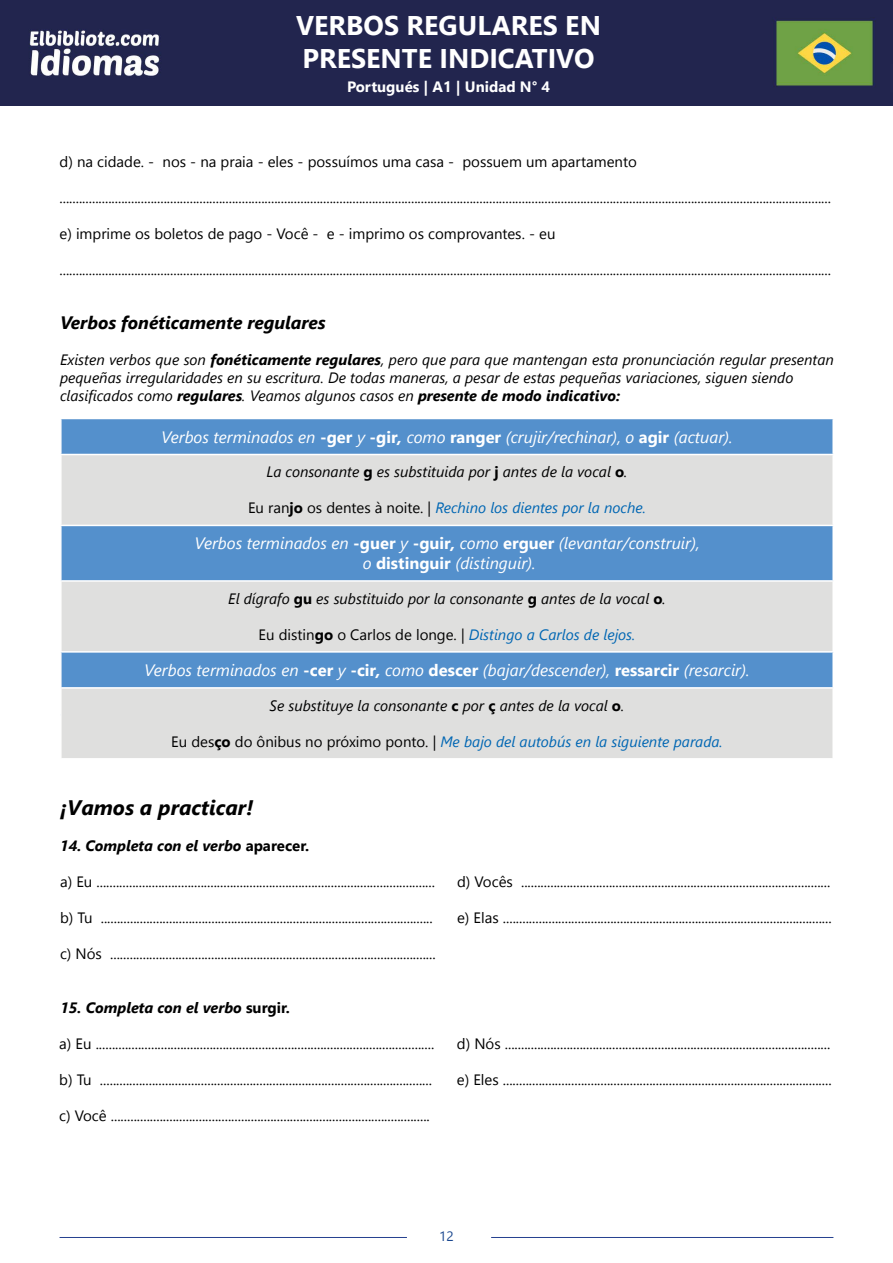
<style>
.page{position:relative;width:893px;height:1263px;background:#fff}
.page>*{position:absolute;margin:0;border:0;box-sizing:border-box;transform-origin:0 0}
.t1{font:700 27px/32.4px "Segoe UI";color:#fff}
.t2{font:italic 700 21px "Segoe UI";color:#000}
.t3{font:italic 700 18px "Segoe UI";color:#000}
.t4{font:italic 16.5px/19.5px "Segoe UI";color:#fff;text-align:center}
.t5{font:15px "Segoe UI";color:#000}
.t6{font:italic 15px/18px "Segoe UI";color:#000}
.t7{font:italic 15px "Segoe UI";color:#0066b3}
.t8{font:italic 700 15px "Segoe UI";color:#000}
.t9{font:700 15px "Segoe UI";color:#fff}
.t10{font:13.5px "Segoe UI";color:#1a478f}
.s1{font-weight:700}
.s2{font-weight:700;font-style:normal}
.s3{font-style:normal;color:#000}
.s4{font-weight:700;font-style:normal;color:#000}
.s5{color:#000}
.s6{font-style:italic}
.s7{font-style:italic;color:#0066b3}
.s8{font-style:normal}
</style>
<div class="page">
<img style="left:0;top:0;width:893px;height:105px">
<hr style="left:60px;top:1237px;width:347px;height:1px;background:#25408f">
<hr style="left:491px;top:1237px;width:342px;height:1px;background:#25408f">
<div style="left:62px;top:419px;width:770px;height:35px;background:#5490cc"></div>
<svg style="left:62px;top:455px;width:770px;height:303px;background:#b5c7d8"></svg>
<hr style="left:60px;top:525px;width:774px;height:1px;background:#fff">
<hr style="left:60px;top:580px;width:774px;height:2px;background:#fff">
<hr style="left:60px;top:651px;width:774px;height:2px;background:#fff">
<hr style="left:60px;top:687px;width:774px;height:2px;background:#fff">
<h1 class="t1" style="left:296px;top:9px;width:306px">VERBOS REGULARES EN<br>PRESENTE INDICATIVO</h1>
<p class="t9" style="left:347px;top:74px;width:205px">Portugués | A1 | Unidad N° 4</p>
<p class="t5" style="left:60px;top:149px;width:579px">d) na cidade. - nos - na praia - eles - possuímos uma casa - possuem um apartamento</p>
<p class="t5" style="left:60px;top:185px;width:773px">.............................................................................................................................................................................................................................................</p>
<p class="t5" style="left:60px;top:221px;width:497px">e) imprime os boletos de pago - Você - e - imprimo os comprovantes. - eu</p>
<p class="t5" style="left:60px;top:257px;width:773px">.............................................................................................................................................................................................................................................</p>
<p class="t3" style="left:60px;top:310px;width:267px">Verbos fonéticamente regulares</p>
<p class="t6" style="left:60px;top:350px;width:775px">Existen verbos que son <span class="s1">fonéticamente regulares</span>, pero que para que mantengan esta pronunciación regular presentan pequeñas irregularidades en su escritura. De todas maneras, a pesar de estas pequeñas variaciones, siguen siendo clasificados como <span class="s1">regulares</span>. Veamos algunos casos en <span class="s1">presente de modo indicativo:</span></p>
<p class="t4" style="left:161px;top:426px;width:573px">Verbos terminados en <span class="s2">-ger</span> y <span class="s2">-gir</span><span class="s1">,</span> como <span class="s2">ranger</span> (crujir/rechinar), o <span class="s2">agir</span> (actuar).</p>
<p class="t6" style="left:267px;top:462px;width:362px">La consonante <span class="s2">g</span> es substituida por <span class="s2">j</span> antes de la vocal <span class="s2">o</span>.</p>
<p class="t7" style="left:248px;top:498px;width:399px"><span class="s3">Eu ran</span><span class="s4">jo</span> <span class="s3">os dentes à noite.</span> <span class="s5">|</span> Rechino los dientes por la noche.</p>
<p class="t4" style="left:194px;top:533px;width:507px">Verbos terminados en <span class="s2">-guer</span> y <span class="s2">-guir</span><span class="s1">,</span> como <span class="s2">erguer</span> (levantar/construir), o <span class="s2">distinguir</span> (distinguir).</p>
<p class="t6" style="left:228px;top:589px;width:439px">El dígrafo <span class="s2">gu</span> es substituido por la consonante <span class="s2">g</span> antes de la vocal <span class="s2">o</span>.</p>
<p class="t5" style="left:259px;top:622px;width:378px">Eu distin<span class="s1">go</span> o Carlos de longe. <span class="s6">|</span> <span class="s7">Distingo a Carlos de lejos.</span></p>
<p class="t4" style="left:144px;top:659px;width:607px">Verbos terminados en <span class="s2">-cer</span> y <span class="s2">-cir</span><span class="s1">,</span> como <span class="s2">descer</span> (bajar/descender), <span class="s2">ressarcir</span> (resarcir).</p>
<p class="t6" style="left:270px;top:696px;width:356px">Se substituye la consonante <span class="s2">c</span> por <span class="s2">ç</span> antes de la vocal <span class="s2">o</span>.</p>
<p class="t7" style="left:171px;top:731px;width:553px"><span class="s3">Eu des</span><span class="s4">ço</span> <span class="s3">do ônibus no próximo ponto. |</span> Me bajo del autobús en la siguiente parada.</p>
<h2 class="t2" style="left:60px;top:792px;width:195px">¡Vamos a practicar!</h2>
<p class="t8" style="left:60px;top:835px;width:251px">14. Completa con el verbo <span class="s8">aparecer.</span></p>
<p class="t5" style="left:60px;top:869px;width:376px">a) Eu ........................................................................................................</p>
<p class="t5" style="left:60px;top:905px;width:374px">b) Tu ......................................................................................................</p>
<p class="t5" style="left:60px;top:941px;width:377px">c) Nós ....................................................................................................</p>
<p class="t8" style="left:60px;top:997px;width:231px">15. Completa con el verbo <span class="s8">surgir.</span></p>
<p class="t5" style="left:59px;top:1031px;width:376px">a) Eu ........................................................................................................</p>
<p class="t5" style="left:59px;top:1067px;width:374px">b) Tu ......................................................................................................</p>
<p class="t5" style="left:59px;top:1103px;width:372px">c) Você ..................................................................................................</p>
<p class="t5" style="left:457px;top:869px;width:375px">d) Vocês ...............................................................................................</p>
<p class="t5" style="left:457px;top:905px;width:376px">e) Elas .....................................................................................................</p>
<p class="t5" style="left:457px;top:1031px;width:375px">d) Nós ....................................................................................................</p>
<p class="t5" style="left:457px;top:1067px;width:376px">e) Eles .....................................................................................................</p>
<p class="t10" style="left:439px;top:1225px;width:16px">12</p>
</div>
